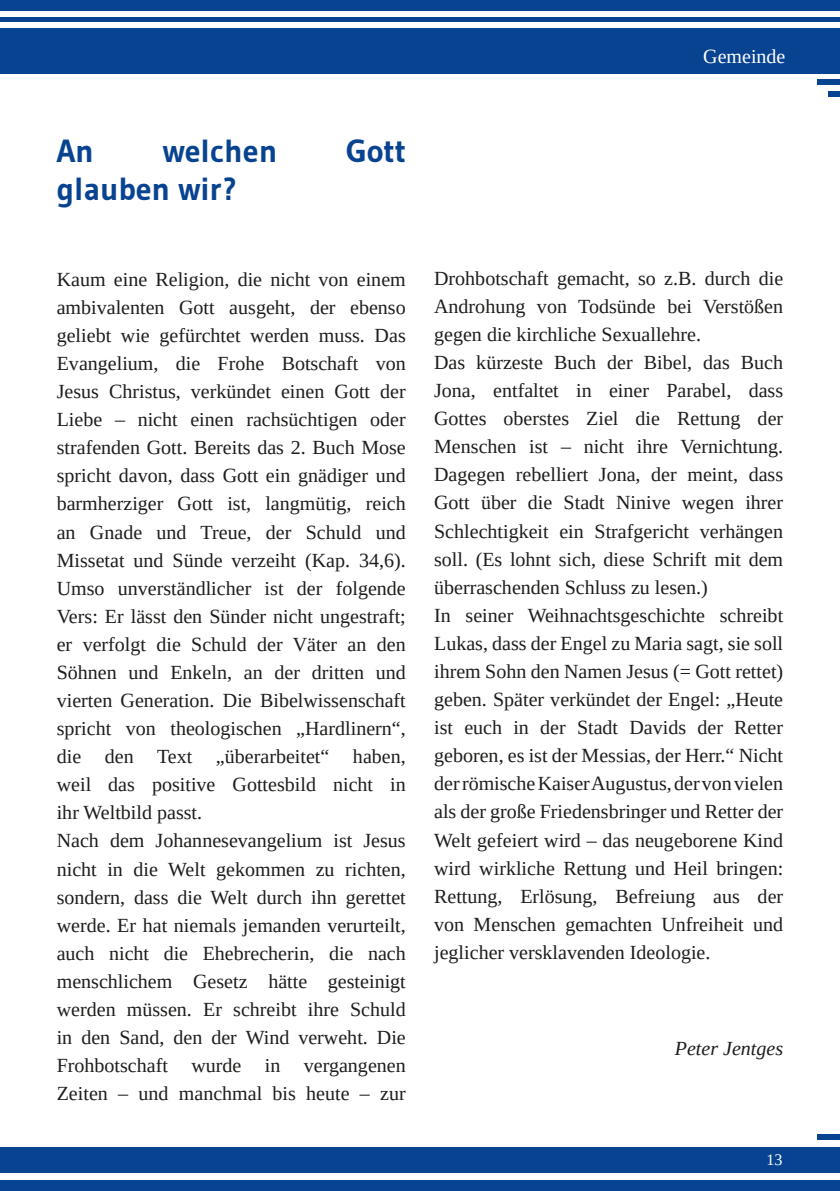
<style>
.page{position:relative;width:840px;height:1191px;background:#fff}
.page>*{position:absolute;margin:0;border:0;box-sizing:border-box;transform-origin:0 0}
.t1{font:700 32px "Gudea";color:#084391}
.t2{font:20px/28px "Tinos";color:#1d1d1b}
.t3{font:italic 20px "Tinos";color:#1d1d1b}
.t4{font:20px "Tinos";color:#fff}
.t5{font:16px "Tinos";color:#fff}
</style>
<div class="page">
<div style="left:0;top:0;width:839px;height:74px;background:#084391"></div>
<div style="left:0;top:1147px;width:839px;height:44px;background:#084391"></div>
<div style="left:0;top:11px;width:839px;height:6px;background:#fff"></div>
<div style="left:0;top:23px;width:839px;height:5px;background:#fff"></div>
<div style="left:816px;top:79px;width:23px;height:6px;background:#084391"></div>
<div style="left:828px;top:91px;width:11px;height:5px;background:#084391"></div>
<div style="left:0;top:1174px;width:839px;height:6px;background:#fff"></div>
<div style="left:816px;top:1134px;width:23px;height:6px;background:#084391"></div>
<p class="t1" style="left:57px;top:130px;width:39px">An</p>
<p class="t1" style="left:163px;top:130px;width:116px">welchen</p>
<p class="t1" style="left:346px;top:130px;width:61px">Gott</p>
<p class="t1" style="left:57px;top:169px;width:181px">glauben wir?</p>
<p class="t4" style="left:702px;top:44px;width:84px">Gemeinde</p>
<p class="t2" style="left:57px;top:265px;width:350px">Kaum eine Religion, die nicht von einem ambivalenten Gott ausgeht, der ebenso geliebt wie gefürchtet werden muss. Das Evangelium, die Frohe Botschaft von Jesus Christus, verkündet einen Gott der Liebe – nicht einen rachsüchtigen oder strafenden Gott. Bereits das 2. Buch Mose spricht davon, dass Gott ein gnädiger und barmherziger Gott ist, langmütig, reich an Gnade und Treue, der Schuld und Missetat und Sünde verzeiht (Kap. 34,6).<br>Umso unverständlicher ist der folgende Vers: Er lässt den Sünder nicht ungestraft; er verfolgt die Schuld der Väter an den Söhnen und Enkeln, an der dritten und vierten Generation. Die Bibelwissenschaft spricht von theologischen „Hardlinern“, die den Text „überarbeitet“ haben, weil das positive Gottesbild nicht in ihr Weltbild passt.<br>Nach dem Johannesevangelium ist Jesus nicht in die Welt gekommen zu richten, sondern, dass die Welt durch ihn gerettet werde. Er hat niemals jemanden verurteilt, auch nicht die Ehebrecherin, die nach menschlichem Gesetz hätte gesteinigt werden müssen. Er schreibt ihre Schuld in den Sand, den der Wind verweht. Die Frohbotschaft wurde in vergangenen Zeiten – und manchmal bis heute – zur</p>
<p class="t2" style="left:434px;top:264px;width:350px">Drohbotschaft gemacht, so z.B. durch die Androhung von Todsünde bei Verstößen gegen die kirchliche Sexuallehre.<br>Das kürzeste Buch der Bibel, das Buch Jona, entfaltet in einer Parabel, dass Gottes oberstes Ziel die Rettung der Menschen ist – nicht ihre Vernichtung.<br>Dagegen rebelliert Jona, der meint, dass Gott über die Stadt Ninive wegen ihrer Schlechtigkeit ein Strafgericht verhängen soll. (Es lohnt sich, diese Schrift mit dem überraschenden Schluss zu lesen.)<br>In seiner Weihnachtsgeschichte schreibt Lukas, dass der Engel zu Maria sagt, sie soll ihrem Sohn den Namen Jesus (= Gott rettet) geben. Später verkündet der Engel: „Heute ist euch in der Stadt Davids der Retter geboren, es ist der Messias, der Herr.“ Nicht der römische Kaiser Augustus, der von vielen als der große Friedensbringer und Retter der Welt gefeiert wird – das neugeborene Kind wird wirkliche Rettung und Heil bringen:<br>Rettung, Erlösung, Befreiung aus der von Menschen gemachten Unfreiheit und jeglicher versklavenden Ideologie.</p>
<p class="t3" style="left:674px;top:1035px;width:110px">Peter Jentges</p>
<p class="t5" style="left:766px;top:1149px;width:17px">13</p>
</div>
